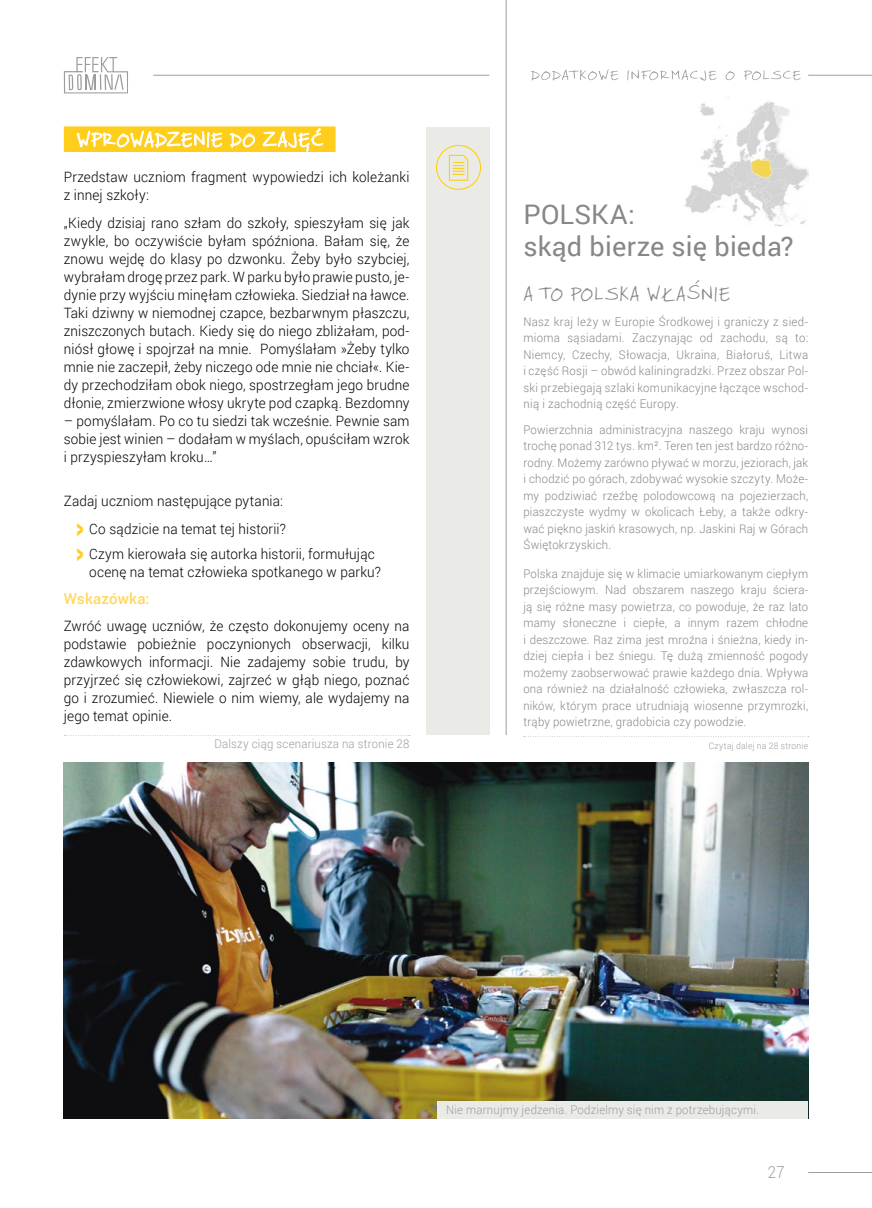
<style>
.page{position:relative;width:872px;height:1208px;background:#fff}
.page>*{position:absolute;margin:0;border:0;box-sizing:border-box;transform-origin:0 0}
.t1{font:27px/32.4px "Roboto";letter-spacing:.01em;color:#878787}
.t2{font:19.5px "Faraco Hand";letter-spacing:.025em;color:#fff;scale:1.1 1}
.t3{font:19.5px "Faraco Hand";letter-spacing:.03em;color:#878787;scale:1.1 1}
.t4{font:300 16.5px "Roboto";color:#9d9d9c;scale:.9 1}
.t5{font:500 15px "Roboto";letter-spacing:.015em;color:#ffd75c}
.t6{font:300 14.25px/18px "Roboto";letter-spacing:.015em;color:#000;text-align:justify;scale:.95 1}
.t7{font:300 12px/16.5px "Roboto";letter-spacing:.02em;color:#878787;text-align:justify;scale:.95 1}
.t8{font:300 12px "Roboto";letter-spacing:.015em;color:#9d9d9c;scale:.95 1}
.t9{font:300 9px "Roboto";letter-spacing:.03em;color:#9d9d9c;scale:.95 1}
.s1{font-weight:900;font-size:27px;color:#ffcd1c}
</style>
<div class="page">
<img style="left:685px;top:101px;width:123px;height:126px">
<hr style="left:808px;top:75px;width:64px;height:1px;background:#9d9d9c">
<hr style="left:506px;top:0;width:1px;height:1208px;background:#9d9d9c">
<svg style="left:64px;top:57px;width:64px;height:36px"></svg>
<hr style="left:153px;top:75px;width:336px;height:1px;background:#9d9d9c">
<div style="left:426px;top:128px;width:64px;height:990px;background:#eaebe7"></div>
<hr style="left:808px;top:1172px;width:64px;height:1px;background:#9d9d9c">
<div style="left:64px;top:126px;width:271px;height:26px;background:#ffcd1c"></div>
<svg style="left:77px;top:131px;width:145px;height:17px"></svg>
<svg style="left:230px;top:133px;width:25px;height:15px"></svg>
<svg style="left:263px;top:128px;width:60px;height:23px"></svg>
<svg style="left:531px;top:69px;width:269px;height:12px"></svg>
<div style="left:436px;top:145px;width:45px;height:45px;border:1px solid #ffcd1c;border-radius:50%"></div>
<svg style="left:448px;top:154px;width:21px;height:27px"></svg>
<div style="left:409px;top:735px;width:135px;height:473px;background:#fff"></div>
<svg style="left:523px;top:736px;width:286px;height:1px"></svg>
<svg style="left:64px;top:735px;width:346px;height:1px"></svg>
<img style="left:64px;top:763px;width:744px;height:355px">
<div style="left:438px;top:1101px;width:370px;height:17px;background:#eaebe7"></div>
<h2 class="t2" style="left:77px;top:127px;width:226px">WPROWADZENIE DO ZAJE,Ć</h2>
<p class="t6" style="left:64px;top:167px;width:365px">Przedstaw uczniom fragment wypowiedzi ich koleżanki z innej szkoły:</p>
<p class="t6" style="left:64px;top:214px;width:365px">„Kiedy dzisiaj rano szłam do szkoły, spieszyłam się jak zwykle, bo oczywiście byłam spóźniona. Bałam się, że znowu wejdę do klasy po dzwonku. Żeby było szybciej, wybrałam drogę przez park. W parku było prawie pusto, je&shy;dynie przy wyjściu minęłam człowieka. Siedział na ławce.<br>Taki dziwny w niemodnej czapce, bezbarwnym płaszczu, zniszczonych butach. Kiedy się do niego zbliżałam, pod&shy;niósł głowę i spojrzał na mnie. Pomyślałam »Żeby tylko mnie nie zaczepił, żeby niczego ode mnie nie chciał«. Kie&shy;dy przechodziłam obok niego, spostrzegłam jego brudne dłonie, zmierzwione włosy ukryte pod czapką. Bezdomny</p>
<p class="t6" style="left:64px;top:412px;width:365px">– pomyślałam. Po co tu siedzi tak wcześnie. Pewnie sam sobie jest winien – dodałam w myślach, opuściłam wzrok i przyspieszyłam kroku…”</p>
<p class="t6" style="left:64px;top:486px;width:235px;line-height:28.7px;text-align:right">Zadaj uczniom następujące pytania: <span class="s1">&gt;</span> Co sądzicie na temat tej historii?</p>
<p class="t6" style="left:89px;top:544px;width:308px;text-indent:-13px"><span class="s1">&gt;</span> Czym kierowała się autorka historii, formułując ocenę na temat człowieka spotkanego w parku?</p>
<p class="t5" style="left:64px;top:588px;width:87px">Wskazówka:</p>
<p class="t6" style="left:64px;top:616px;width:365px">Zwróć uwagę uczniów, że często dokonujemy oceny na podstawie pobieżnie poczynionych obserwacji, kilku zdawkowych informacji. Nie zadajemy sobie trudu, by przyjrzeć się człowiekowi, zajrzeć w głąb niego, poznać go i zrozumieć. Niewiele o nim wiemy, ale wydajemy na jego temat opinie.</p>
<h1 class="t1" style="left:523px;top:197px;width:272px">POLSKA:<br>skąd bierze się bieda?</h1>
<h2 class="t3" style="left:523px;top:282px;width:190px">A TO POLSKA WŁAŚNIE</h2>
<p class="t7" style="left:523px;top:313px;width:301px">Nasz kraj leży w Europie Środkowej i graniczy z sied&shy;mioma sąsiadami. Zaczynając od zachodu, są to:<br>Niemcy, Czechy, Słowacja, Ukraina, Białoruś, Litwa i część Rosji – obwód kaliningradzki. Przez obszar Pol&shy;ski przebiegają szlaki komunikacyjne łączące wschod&shy;nią i zachodnią część Europy.</p>
<p class="t7" style="left:523px;top:421px;width:301px">Powierzchnia administracyjna naszego kraju wynosi trochę ponad 312 tys. km². Teren ten jest bardzo różno&shy;rodny. Możemy zarówno pływać w morzu, jeziorach, jak i chodzić po górach, zdobywać wysokie szczyty. Może&shy;my podziwiać rzeźbę polodowcową na pojezierzach, piaszczyste wydmy w okolicach Łeby, a także odkry&shy;wać piękno jaskiń krasowych, np. Jaskini Raj w Górach Świętokrzyskich.</p>
<p class="t7" style="left:523px;top:565px;width:301px">Polska znajduje się w klimacie umiarkowanym ciepłym przejściowym. Nad obszarem naszego kraju ściera&shy;ją się różne masy powietrza, co powoduje, że raz lato mamy słoneczne i ciepłe, a innym razem chłodne i deszczowe. Raz zima jest mroźna i śnieżna, kiedy in&shy;dziej ciepła i bez śniegu. Tę dużą zmienność pogody możemy zaobserwować prawie każdego dnia. Wpływa ona również na działalność człowieka, zwłaszcza rol&shy;ników, którym prace utrudniają wiosenne przymrozki, trąby powietrzne, gradobicia czy powodzie.</p>
<p class="t8" style="left:214px;top:735px;width:207px">Dalszy ciąg scenariusza na stronie 28</p>
<p class="t9" style="left:709px;top:739px;width:106px">Czytaj dalej na 28 stronie</p>
<p class="t8" style="left:446px;top:1101px;width:331px">Nie marnujmy jedzenia. Podzielmy się nim z potrzebującymi.</p>
<p class="t4" style="left:768px;top:1160px;width:20px">27</p>
</div>
